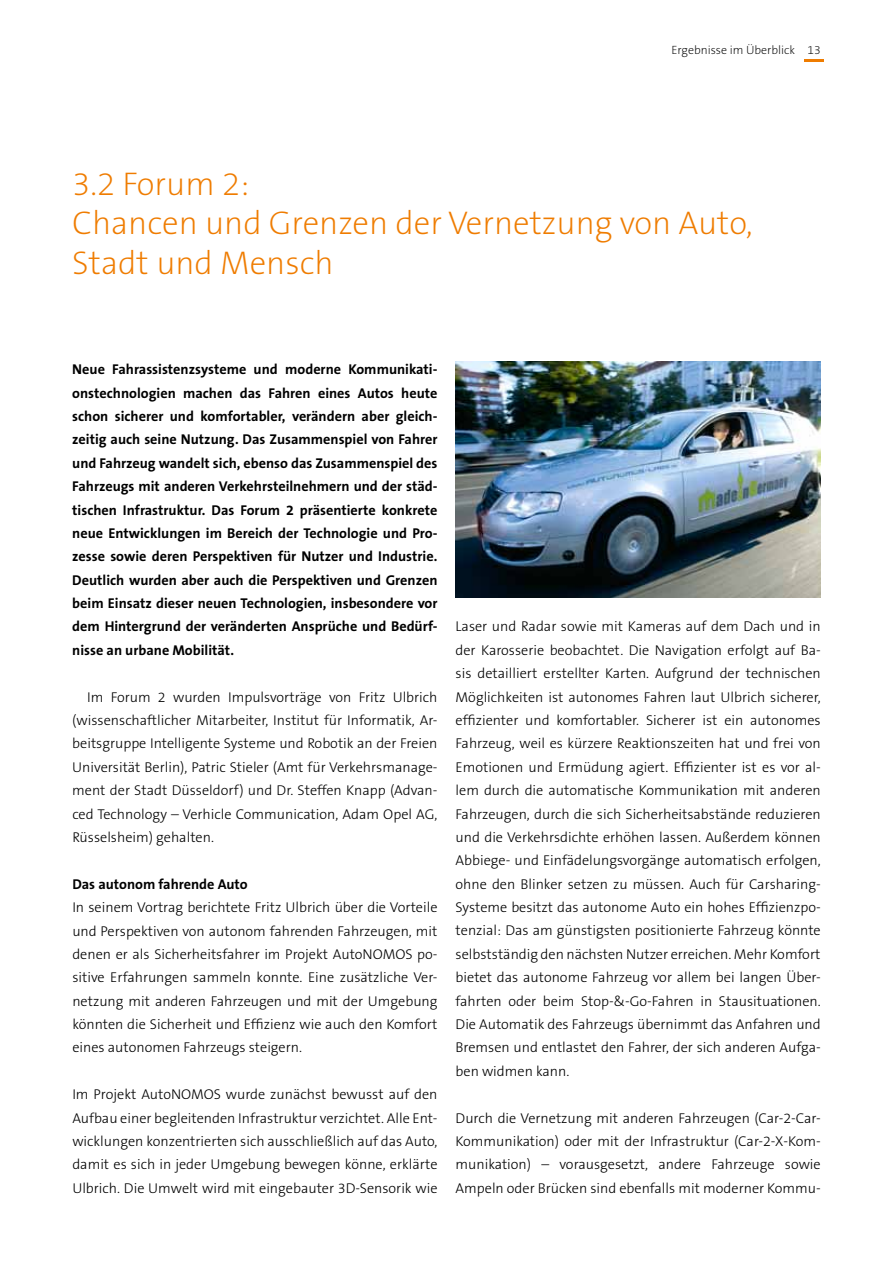
<style>
.page{position:relative;width:893px;height:1263px;background:#fff}
.page>*{position:absolute;margin:0;border:0;box-sizing:border-box;transform-origin:0 0}
.t1{font:200 33px/39.6px "The Sans B2";color:#ef7c00}
.t2{font:300 14.25px/23.4px "The Sans B3";color:#000;text-align:justify}
.t3{font:700 14.25px/23.4px "The Sans B7";color:#000;text-align:justify}
.t4{font:200 12px "The Sans B2";color:#000}
</style>
<div class="page">
<svg style="left:804px;top:60px;width:19px;height:2px"></svg>
<img style="left:455px;top:362px;width:366px;height:235px">
<p class="t4" style="left:671px;top:44px;width:151px">Ergebnisse im Überblick 13</p>
<h1 class="t1" style="left:72px;top:165px;width:682px">3.2 Forum 2:<br>Chancen und Grenzen der Vernetzung von Auto,<br>Stadt und Mensch</h1>
<p class="t3" style="left:72px;top:358px;width:367px">Neue Fahrassistenzsysteme und moderne Kommunikati&shy;onstechnologien machen das Fahren eines Autos heute schon sicherer und komfortabler, verändern aber gleich&shy;zeitig auch seine Nutzung. Das Zusammenspiel von Fahrer und Fahrzeug wandelt sich, ebenso das Zusammenspiel des Fahrzeugs mit anderen Verkehrsteilnehmern und der städ&shy;tischen Infrastruktur. Das Forum 2 präsentierte konkrete neue Entwicklungen im Bereich der Technologie und Pro&shy;zesse sowie deren Perspektiven für Nutzer und Industrie.<br>Deutlich wurden aber auch die Perspektiven und Grenzen beim Einsatz dieser neuen Technologien, insbesondere vor dem Hintergrund der veränderten Ansprüche und Bedürf&shy;nisse an urbane Mobilität.</p>
<p class="t2" style="left:72px;top:686px;width:367px;text-indent:15px">Im Forum 2 wurden Impulsvorträge von Fritz U lbrich (wissenschaftlicher Mitarbeiter, Institut für Informatik, Ar&shy;beitsgruppe Intelligente Systeme und Robotik an der Freien U niversität Berlin), Patric Stieler (Amt für Verkehrsmanage&shy;ment der Stadt Düsseldorf) und Dr. Steffen Knapp (Advan&shy;ced Technology – Verhicle Communication, Adam Opel AG, Rüsselsheim) gehalten.</p>
<p class="t3" style="left:72px;top:873px;width:177px">Das autonom fahrende Auto</p>
<p class="t2" style="left:72px;top:896px;width:367px">In seinem Vortrag berichtete Fritz U lbrich über die Vorteile und Perspektiven von autonom fahrenden Fahrzeugen, mit denen er als Sicherheitsfahrer im Projekt AutoNOMOS po&shy;sitive E rfahrungen sammeln konnte. Eine zusätzliche Ver&shy;netzung mit anderen Fahrzeugen und mit der U mgebung könnten die Sicherheit und Effizienz wie auch den Komfort eines autonomen Fahrzeugs steigern.</p>
<p class="t2" style="left:72px;top:1083px;width:367px">Im Projekt AutoNOMOS wurde zunächst bewusst auf den Aufbau einer begleitenden Infrastruktur verzichtet. Alle E nt&shy;wicklungen konzentrierten sich ausschließlich auf das Auto, damit es sich in jeder U mgebung bewegen könne, erklärte U lbrich. Die U mwelt wird mit eingebauter 3D-Sensorik wie</p>
<p class="t2" style="left:456px;top:615px;width:367px">Laser und Radar sowie mit Kameras auf dem Dach und in der Karosserie beobachtet. Die N avigation erfolgt auf Ba&shy;sis detailliert erstellter Karten. Aufgrund der technischen Möglichkeiten ist autonomes Fahren laut U lbrich sicherer, effizienter und komfortabler. Sicherer ist ein autonomes Fahrzeug, weil es kürzere Reaktionszeiten hat und frei von E motionen und E rmüdung agiert. Effizienter ist es vor al&shy;lem durch die automatische Kommunikation mit anderen Fahrzeugen, durch die sich Sicherheitsabstände reduzieren und die Verkehrsdichte erhöhen lassen. Außerdem können Abbiege- und E infädelungsvorgänge automatisch erfolgen, ohne den Blinker setzen zu müssen. Auch für Carsharing-Systeme besitzt das autonome Auto ein hohes Effizienzpo&shy;tenzial: Das am günstigsten positionierte Fahrzeug könnte selbstständig den nächsten N utzer erreichen. Mehr Komfort bietet das autonome Fahrzeug vor allem bei langen Über&shy;fahrten oder beim Stop-&amp;-Go-Fahren in Stausituationen.<br>Die Automatik des Fahrzeugs übernimmt das Anfahren und Bremsen und entlastet den Fahrer, der sich anderen Aufga&shy;ben widmen kann.</p>
<p class="t2" style="left:456px;top:1107px;width:367px">Durch die Vernetzung mit anderen Fahrzeugen (Car-2-Car-Kommunikation) oder mit der Infrastruktur (Car-2-X-Kom&shy;munikation) – vorausgesetzt, andere Fahrzeuge sowie Ampeln oder Brücken sind ebenfalls mit moderner Kommu-</p>
</div>
